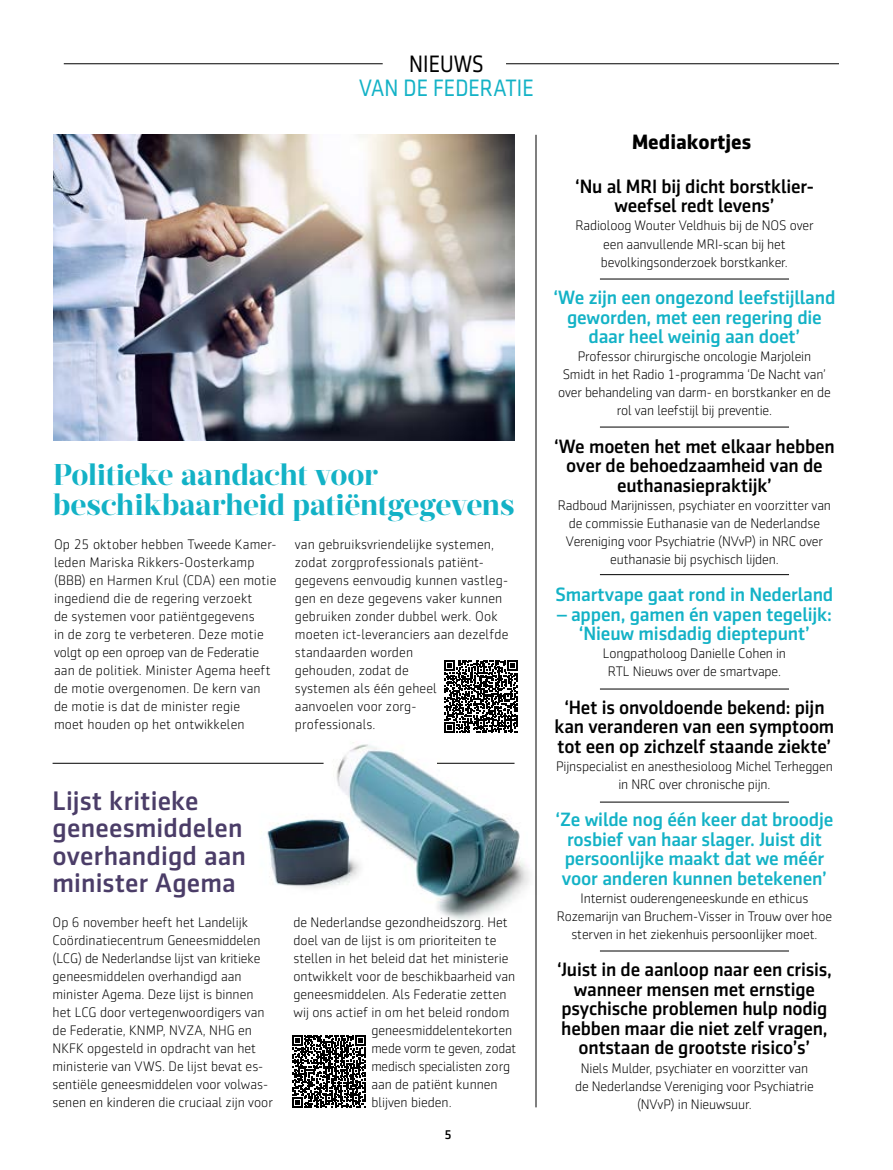
<style>
.page{position:relative;width:893px;height:1170px;background:#fff}
.page>*{position:absolute;margin:0;border:0;box-sizing:border-box;transform-origin:0 0}
.t1{font:700 30px/30.2px "Prumo Display";letter-spacing:-.01em;color:#13b2c6}
.t2{font:500 27.15px/27.5px "Sentico Sans DT";letter-spacing:.005em;color:#4b3d68}
.t3{font:24px "Sentico Sans DT";color:#13b2c6;scale:.9 1}
.t4{font:24px "Sentico Sans DT";color:#000;scale:.9 1}
.t5{font:700 21px "Sentico Sans DT";color:#000}
.t6{font:500 19.5px/19.5px "Sentico Sans DT";letter-spacing:-.01em;color:#000;text-align:center}
.t7{font:500 19.5px/19.5px "Sentico Sans DT";letter-spacing:-.01em;color:#13b2c6;text-align:center}
.t8{font:300 13.95px/18px "Sentico Sans DT";color:#000;text-align:center}
.t9{font:500 12.75px "Sentico Sans DT";color:#000}
</style>
<div class="page">
<img style="left:224px;top:705px;width:312px;height:239px">
<svg style="left:292px;top:1035px;width:73px;height:72px"></svg>
<img style="left:53px;top:135px;width:461px;height:306px">
<svg style="left:445px;top:660px;width:73px;height:73px"></svg>
<hr style="left:53px;top:763px;width:271px;height:1px;background:#000">
<hr style="left:437px;top:763px;width:77px;height:1px;background:#000">
<hr style="left:64px;top:63px;width:319px;height:1px;background:#000">
<hr style="left:506px;top:63px;width:333px;height:1px;background:#000">
<hr style="left:536px;top:135px;width:1px;height:972px;background:#000">
<hr style="left:600px;top:279px;width:189px;height:1px;background:#000">
<hr style="left:600px;top:427px;width:189px;height:1px;background:#000">
<hr style="left:600px;top:688px;width:189px;height:1px;background:#000">
<hr style="left:600px;top:574px;width:189px;height:1px;background:#000">
<hr style="left:600px;top:801px;width:189px;height:1px;background:#000">
<hr style="left:600px;top:950px;width:189px;height:1px;background:#000">
<h3 class="t4" style="left:409px;top:50px;width:84px">NIEUWS</h3>
<h3 class="t3" style="left:359px;top:74px;width:196px">VAN DE FEDERATIE</h3>
<h1 class="t1" style="left:53px;top:460px;width:463px">Politieke aandacht voor beschikbaarheid patiëntgegevens</h1>
<p class="t8" style="left:54px;top:535px;width:224px;text-align:left">Op 25 oktober hebben Tweede Kamer&shy;leden Mariska Rikkers-Oosterkamp (BBB) en Harmen Krul (CDA) een motie ingediend die de regering verzoekt<br>de systemen voor patiëntgegevens<br>in de zorg te verbeteren. Deze motie volgt op een oproep van de Federatie aan de politiek. Minister Agema heeft de motie overgenomen. De kern van de motie is dat de minister regie<br>moet houden op het ontwikkelen</p>
<p class="t8" style="left:295px;top:535px;width:215px;text-align:left">van gebruiksvriendelijke systemen, zodat zorgprofessionals patiënt&shy;gegevens eenvoudig kunnen vastleg&shy;gen en deze gegevens vaker kunnen gebruiken zonder dubbel werk. Ook moeten ict-leveranciers aan dezelfde standaarden worden<br>gehouden, zodat de<br>systemen als één geheel<br>aanvoelen voor zorg-<br>professionals.</p>
<h2 class="t2" style="left:53px;top:786px;width:195px">Lijst kritieke geneesmiddelen overhandigd aan minister Agema</h2>
<p class="t8" style="left:53px;top:913px;width:222px;text-align:left">Op 6 november heeft het Landelijk Coördinatiecentrum Geneesmiddelen (LCG) de Nederlandse lijst van kritieke geneesmiddelen overhandigd aan minister Agema. Deze lijst is binnen het LCG door vertegenwoordigers van de Federatie, KNMP, NVZA, NHG en NKFK opgesteld in opdracht van het ministerie van VWS. De lijst bevat es&shy;sentiële geneesmiddelen voor volwas&shy;senen en kinderen die cruciaal zijn voor</p>
<p class="t8" style="left:293px;top:913px;width:216px">de Nederlandse gezondheidszorg. Het</p>
<p class="t8" style="left:293px;top:931px;width:205px">doel van de lijst is om prioriteiten te</p>
<p class="t8" style="left:293px;top:949px;width:216px">stellen in het beleid dat het ministerie</p>
<p class="t8" style="left:293px;top:967px;width:223px">ontwikkelt voor de beschikbaarheid van</p>
<p class="t8" style="left:293px;top:985px;width:215px">geneesmiddelen. Als Federatie zetten</p>
<p class="t8" style="left:293px;top:1003px;width:217px">wij ons actief in om het beleid rondom</p>
<p class="t8" style="left:371px;top:1021px;width:142px">geneesmiddelentekorten</p>
<p class="t8" style="left:371px;top:1039px;width:146px">mede vorm te geven, zodat</p>
<p class="t8" style="left:371px;top:1057px;width:140px">medisch specialisten zorg</p>
<p class="t8" style="left:371px;top:1075px;width:128px">aan de patiënt kunnen</p>
<p class="t8" style="left:371px;top:1093px;width:82px">blijven bieden.</p>
<p class="t9" style="left:444px;top:1127px;width:9px">5</p>
<h3 class="t5" style="left:632px;top:130px;width:121px">Mediakortjes</h3>
<h3 class="t6" style="left:575px;top:176px;width:238px">‘Nu al MRI bij dicht borstklier&shy;weefsel redt levens’</h3>
<p class="t8" style="left:575px;top:217px;width:239px">Radioloog Wouter Veldhuis bij de NOS over een aanvullende MRI-scan bij het bevolkingsonderzoek borstkanker.</p>
<h3 class="t7" style="left:553px;top:287px;width:283px">‘We zijn een ongezond leefstijlland geworden, met een regering die daar heel weinig aan doet’</h3>
<p class="t8" style="left:558px;top:347px;width:274px">Professor chirurgische oncologie Marjolein<br>Smidt in het Radio 1-programma ‘De Nacht van’ over behandeling van darm- en borstkanker en de rol van leefstijl bij preventie.</p>
<h3 class="t6" style="left:554px;top:436px;width:282px">‘We moeten het met elkaar hebben over de behoedzaamheid van de euthanasiepraktijk’</h3>
<p class="t8" style="left:558px;top:496px;width:275px">Radboud Marijnissen, psychiater en voorzitter van de commissie Euthanasie van de Nederlandse Vereniging voor Psychiatrie (NVvP) in NRC over euthanasie bij psychisch lijden.</p>
<h3 class="t7" style="left:556px;top:584px;width:279px">Smartvape gaat rond in Nederland</h3>
<h3 class="t7" style="left:557px;top:604px;width:276px">– appen, gamen én vapen tegelijk: ‘Nieuw misdadig dieptepunt’</h3>
<p class="t8" style="left:603px;top:644px;width:185px">Longpatholoog Danielle Cohen in<br>RTL Nieuws over de smartvape.</p>
<h3 class="t6" style="left:555px;top:697px;width:281px">‘Het is onvoldoende bekend: pijn kan veranderen van een symptoom tot een op zichzelf staande ziekte’</h3>
<p class="t8" style="left:556px;top:757px;width:278px">Pijnspecialist en anesthesioloog Michel Terheggen in NRC over chronische pijn.</p>
<h3 class="t7" style="left:555px;top:809px;width:280px">‘Ze wilde nog één keer dat broodje rosbief van haar slager. Juist dit persoonlijke maakt dat we méér voor anderen kunnen betekenen’</h3>
<p class="t8" style="left:557px;top:889px;width:277px">Internist ouderengeneeskunde en ethicus<br>Rozemarijn van Bruchem-Visser in Trouw over hoe sterven in het ziekenhuis persoonlijker moet.</p>
<h3 class="t6" style="left:557px;top:959px;width:276px">‘Juist in de aanloop naar een crisis, wanneer mensen met ernstige psychische problemen hulp nodig hebben maar die niet zelf vragen, ontstaan de grootste risico’s’</h3>
<p class="t8" style="left:575px;top:1058px;width:240px">Niels Mulder, psychiater en voorzitter van de Nederlandse Vereniging voor Psychiatrie (NVvP) in Nieuwsuur.</p>
</div>
